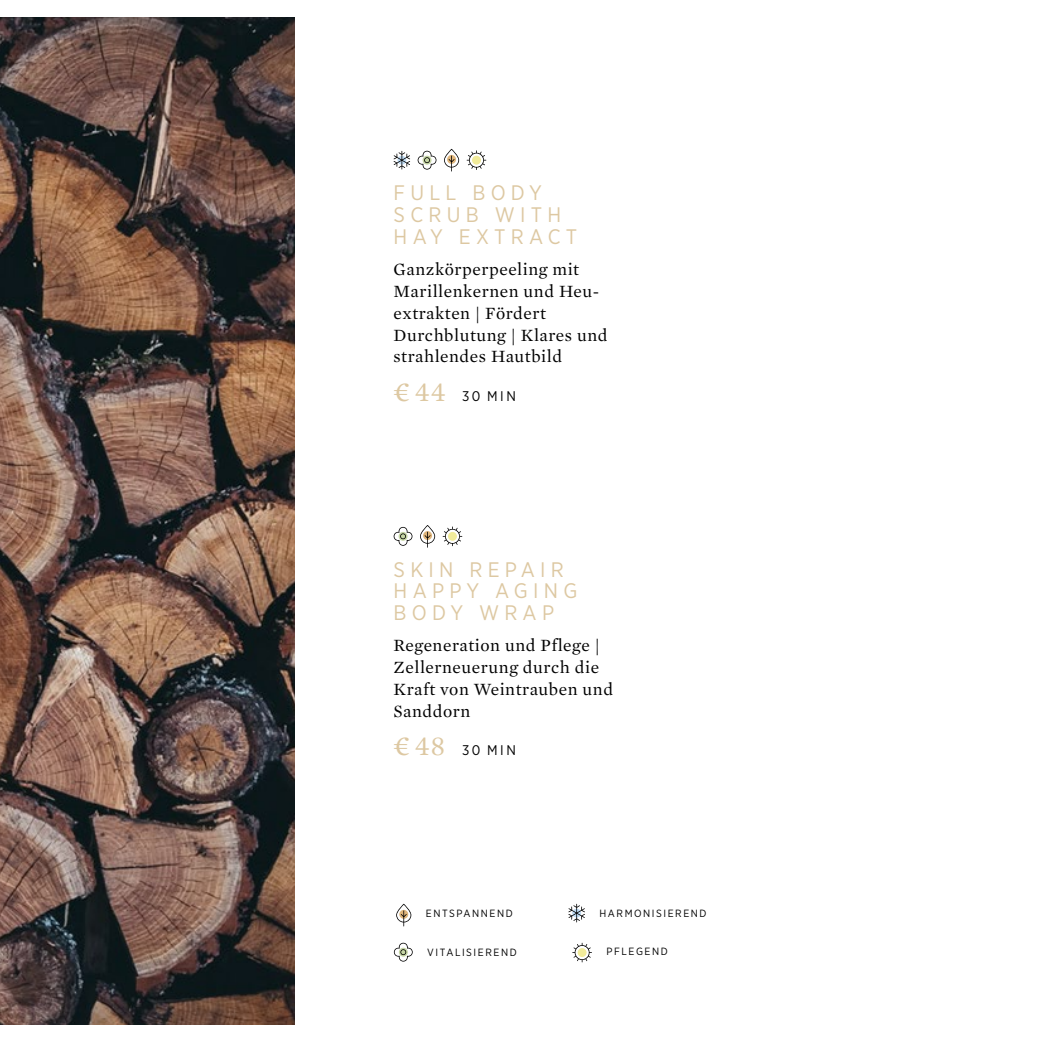
<style>
.page{position:relative;width:1042px;height:1042px;background:#fff}
.page>*{position:absolute;margin:0;border:0;box-sizing:border-box;transform-origin:0 0}
.t1{font:21px/21.9px "Gotham Narrow";letter-spacing:.25em;color:#ddc8a2}
.t2{font:17.5px/21.9px "Mercury Text G1";letter-spacing:.03em;color:#000}
.t3{font:14px "Gotham Narrow";letter-spacing:.18em;color:#000}
.t4{font:10.5px "Gotham Narrow";letter-spacing:.15em;color:#000}
.s1{font-family:"Mercury Text G1";font-size:28px;color:#ddc8a2}
</style>
<div class="page">
<img style="left:0;top:17px;width:294px;height:1007px">
<svg style="left:418px;top:151px;width:19px;height:19px"></svg>
<svg style="left:444px;top:149px;width:15px;height:22px"></svg>
<svg style="left:393px;top:151px;width:17px;height:18px"></svg>
<svg style="left:467px;top:150px;width:19px;height:20px"></svg>
<svg style="left:394px;top:527px;width:19px;height:19px"></svg>
<svg style="left:420px;top:525px;width:15px;height:23px"></svg>
<svg style="left:443px;top:526px;width:19px;height:20px"></svg>
<svg style="left:394px;top:943px;width:19px;height:18px"></svg>
<svg style="left:572px;top:943px;width:20px;height:19px"></svg>
<svg style="left:396px;top:904px;width:15px;height:22px"></svg>
<svg style="left:568px;top:904px;width:17px;height:18px"></svg>
<p class="t1" style="left:394px;top:182px;width:185px">FULL BODY<br>SCRUB WITH<br>HAY EXTRACT</p>
<p class="t2" style="left:394px;top:258px;width:215px">Ganzkörperpeeling mit<br>Marillenkernen und Heu&shy;extrakten | Fördert<br>Durchblutung | Klares und strahlendes Hautbild</p>
<p class="t3" style="left:394px;top:387px;width:124px"><span class="s1">¤44</span> 30 MIN</p>
<p class="t1" style="left:394px;top:558px;width:185px">SKIN REPAIR<br>HAPPY AGING<br>BODY WRAP</p>
<p class="t2" style="left:394px;top:634px;width:221px">Regeneration und Pflege |<br>Zellerneuerung durch die<br>Kraft von Weintrauben und<br>Sanddorn</p>
<p class="t3" style="left:394px;top:741px;width:124px"><span class="s1">¤48</span> 30 MIN</p>
<p class="t4" style="left:426px;top:906px;width:88px">ENTSPANNEND</p>
<p class="t4" style="left:599px;top:906px;width:109px">HARMONISIEREND</p>
<p class="t4" style="left:427px;top:945px;width:91px">VITALISIEREND</p>
<p class="t4" style="left:606px;top:945px;width:63px">PFLEGEND</p>
</div>
